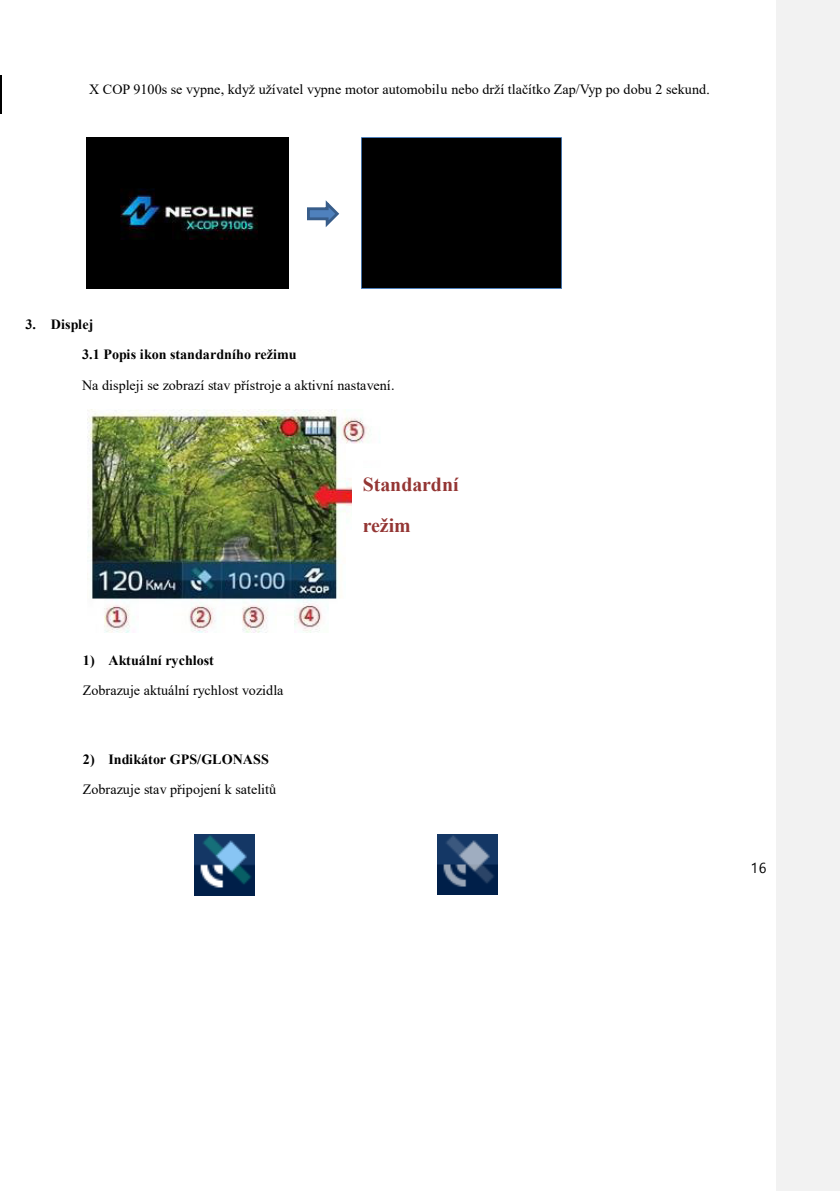
<style>
.page{position:relative;width:840px;height:1191px;background:#fff}
.page>*{position:absolute;margin:0;border:0;box-sizing:border-box;transform-origin:0 0}
.t1{font:700 19.8px/40.2px "Times New Roman";color:#943634}
.t2{font:14px "Times New Roman";letter-spacing:.005em;color:#000}
.t3{font:700 14px/30.4px "Times New Roman";letter-spacing:.005em;color:#000}
.t4{font:14px "Malgun Gothic";color:#000}
.s1{font-family:"Malgun Gothic"}
</style>
<div class="page">
<div style="left:776px;top:0;width:63px;height:1191px;background:#f2f2f2"></div>
<div style="left:361px;top:138px;width:200px;height:150px;background:#000"></div>
<img style="left:437px;top:834px;width:60px;height:60px">
<img style="left:194px;top:835px;width:60px;height:60px">
<svg style="left:307px;top:200px;width:33px;height:27px"></svg>
<img style="left:87px;top:137px;width:201px;height:151px">
<img style="left:87px;top:410px;width:284px;height:223px">
<div style="left:352px;top:468px;width:145px;height:85px;background:#fff"></div>
<hr style="left:0;top:75px;width:1px;height:39px;background:#000">
<p class="t2" style="left:89px;top:79px;width:621px">X COP 9100s se vypne, když užívatel vypne motor automobilu nebo drží tlačítko Zap/Vyp po dobu 2 sekund<span class="s1">.</span></p>
<p class="t3" style="left:82px;top:309px;width:216px;text-indent:-57px">3. Displej<br>3.1 Popis ikon standardního režimu</p>
<p class="t2" style="left:82px;top:375px;width:314px">Na displeji se zobrazí stav přístroje a aktivní nastavení.</p>
<p class="t3" style="left:83px;top:644px;width:132px">1) Aktuální rychlost</p>
<p class="t2" style="left:83px;top:680px;width:202px">Zobrazuje aktuální rychlost vozidla</p>
<p class="t3" style="left:83px;top:744px;width:187px">2) Indikátor GPS/GLONASS</p>
<p class="t2" style="left:83px;top:780px;width:195px">Zobrazuje stav připojení k satelitů</p>
<h1 class="t1" style="left:362px;top:464px;width:97px">Standardní režim</h1>
<p class="t4" style="left:750px;top:860px;width:17px">16</p>
</div>
